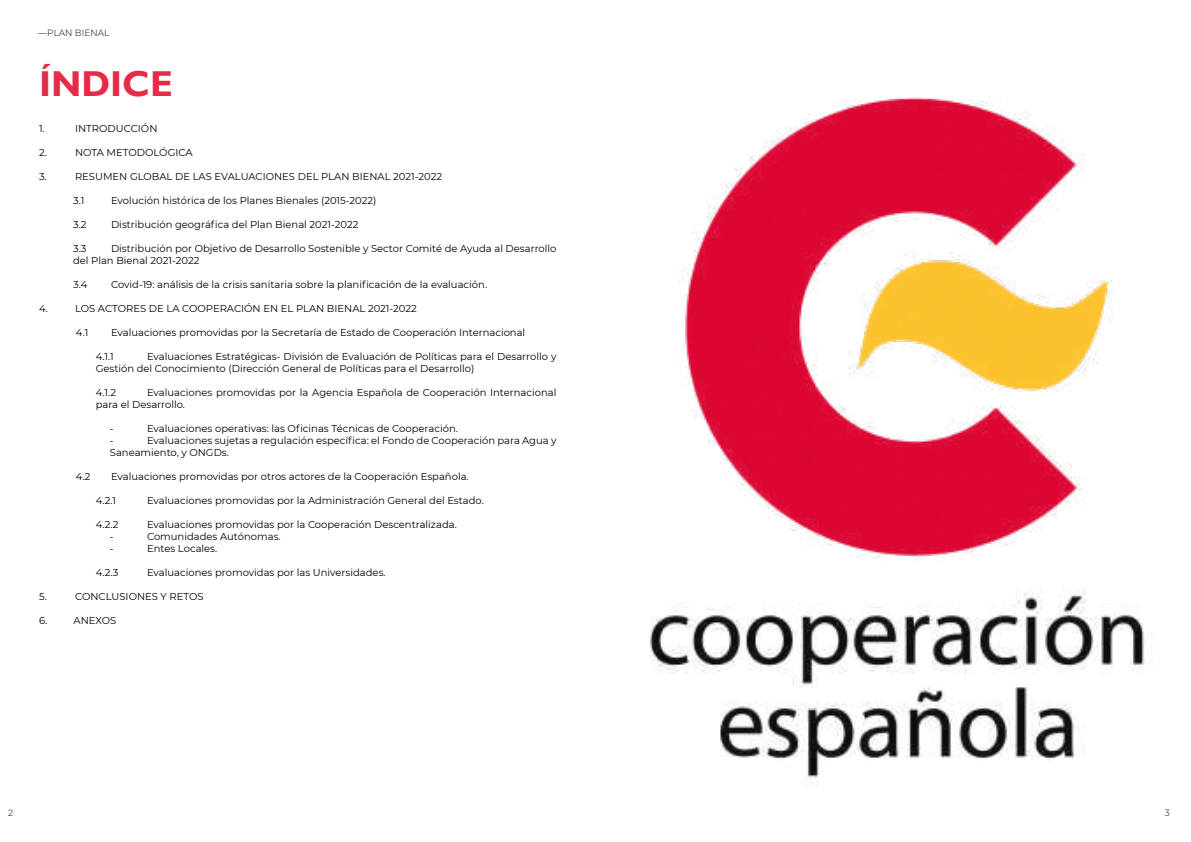
<style>
.page{position:relative;width:1191px;height:842px;background:#fff}
.page>*{position:absolute;margin:0;border:0;box-sizing:border-box;transform-origin:0 0}
.t1{font:700 36px "Gill Sans";color:#e62b49}
.t2{font:10px/12px "Montserrat";color:#000}
.t3{font:300 9px "Montserrat";color:#000}
</style>
<div class="page">
<img style="left:650px;top:97px;width:495px;height:688px">
<p class="t3" style="left:38px;top:27px;width:72px">—PLAN BIENAL</p>
<h1 class="t1" style="left:39px;top:62px;width:135px">ÍNDICE</h1>
<p class="t2" style="left:39px;top:122px;width:7px">1.</p>
<p class="t2" style="left:75px;top:122px;width:84px">INTRODUCCIÓN</p>
<p class="t2" style="left:39px;top:146px;width:9px">2.</p>
<p class="t2" style="left:75px;top:146px;width:119px">NOTA METODOLÓGICA</p>
<p class="t2" style="left:39px;top:170px;width:9px">3.</p>
<p class="t2" style="left:75px;top:170px;width:368px">RESUMEN GLOBAL DE LAS EVALUACIONES DEL PLAN BIENAL 2021-2022</p>
<p class="t2" style="left:73px;top:194px;width:13px">3.1</p>
<p class="t2" style="left:111px;top:194px;width:267px">Evolución histórica de los Planes Bienales (2015-2022)</p>
<p class="t2" style="left:73px;top:218px;width:15px">3.2</p>
<p class="t2" style="left:111px;top:218px;width:249px">Distribución geográfica del Plan Bienal 2021-2022</p>
<p class="t2" style="left:73px;top:242px;width:15px">3.3</p>
<p class="t2" style="left:73px;top:242px;width:485px;text-indent:38px">Distribución por Objetivo de Desarrollo Sostenible y Sector Comité de Ayuda al Desarrollo del Plan Bienal 2021-2022</p>
<p class="t2" style="left:73px;top:278px;width:16px">3.4</p>
<p class="t2" style="left:111px;top:278px;width:377px">Covid-19: análisis de la crisis sanitaria sobre la planificación de la evaluación.</p>
<p class="t2" style="left:39px;top:302px;width:10px">4.</p>
<p class="t2" style="left:75px;top:302px;width:343px">LOS ACTORES DE LA COOPERACIÓN EN EL PLAN BIENAL 2021-2022</p>
<p class="t2" style="left:76px;top:326px;width:14px">4.1</p>
<p class="t2" style="left:111px;top:326px;width:416px">Evaluaciones promovidas por la Secretaría de Estado de Cooperación Internacional</p>
<p class="t2" style="left:96px;top:350px;width:20px">4.1.1</p>
<p class="t2" style="left:96px;top:350px;width:462px;text-indent:51px">Evaluaciones Estratégicas- División de Evaluación de Políticas para el Desarrollo y<br>Gestión del Conocimiento (Dirección General de Políticas para el Desarrollo)</p>
<p class="t2" style="left:96px;top:386px;width:22px">4.1.2</p>
<p class="t2" style="left:96px;top:386px;width:462px;text-indent:51px">Evaluaciones promovidas por la Agencia Española de Cooperación Internacional para el Desarrollo.</p>
<p class="t2" style="left:110px;top:422px;width:5px">-</p>
<p class="t2" style="left:147px;top:422px;width:312px">Evaluaciones operativas: las Oficinas Técnicas de Cooperación.</p>
<p class="t2" style="left:110px;top:434px;width:5px">-</p>
<p class="t2" style="left:110px;top:434px;width:448px;text-indent:37px">Evaluaciones sujetas a regulación específica: el Fondo de Cooperación para Agua y<br>Saneamiento, y ONGDs.</p>
<p class="t2" style="left:76px;top:470px;width:16px">4.2</p>
<p class="t2" style="left:111px;top:470px;width:359px">Evaluaciones promovidas por otros actores de la Cooperación Española.</p>
<p class="t2" style="left:96px;top:494px;width:22px">4.2.1</p>
<p class="t2" style="left:147px;top:494px;width:338px">Evaluaciones promovidas por la Administración General del Estado.</p>
<p class="t2" style="left:96px;top:518px;width:24px">4.2.2</p>
<p class="t2" style="left:147px;top:518px;width:311px">Evaluaciones promovidas por la Cooperación Descentralizada.</p>
<p class="t2" style="left:110px;top:530px;width:5px">-</p>
<p class="t2" style="left:147px;top:530px;width:135px">Comunidades Autónomas.</p>
<p class="t2" style="left:110px;top:542px;width:5px">-</p>
<p class="t2" style="left:147px;top:542px;width:72px">Entes Locales.</p>
<p class="t2" style="left:96px;top:566px;width:24px">4.2.3</p>
<p class="t2" style="left:147px;top:566px;width:240px">Evaluaciones promovidas por las Universidades.</p>
<p class="t2" style="left:39px;top:590px;width:9px">5.</p>
<p class="t2" style="left:75px;top:590px;width:130px">CONCLUSIONES Y RETOS</p>
<p class="t2" style="left:39px;top:614px;width:10px">6.</p>
<p class="t2" style="left:74px;top:614px;width:44px">ANEXOS</p>
<p class="t3" style="left:8px;top:807px;width:7px">2</p>
<p class="t3" style="left:1165px;top:807px;width:7px">3</p>
</div>
